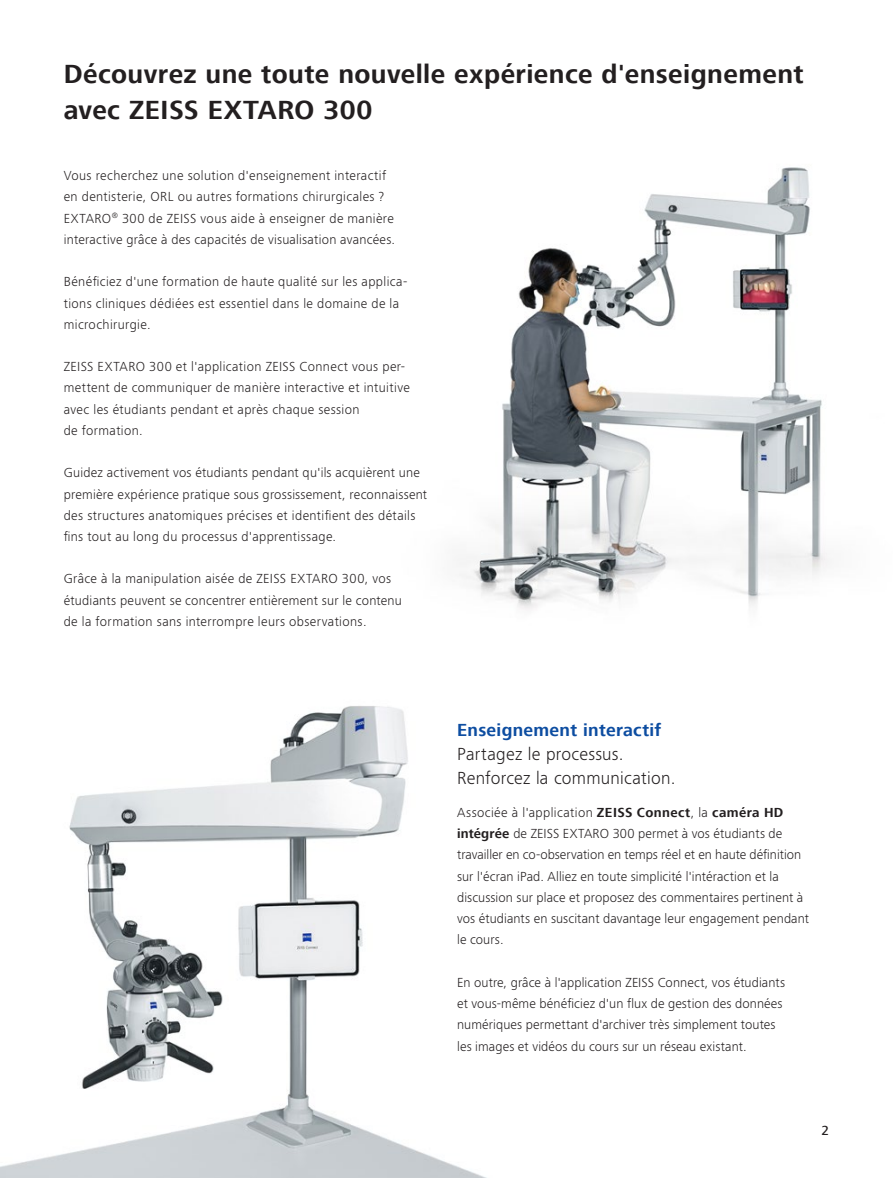
<style>
.page{position:relative;width:893px;height:1178px;background:#fff}
.page>*{position:absolute;margin:0;border:0;box-sizing:border-box;transform-origin:0 0}
.t1{font:700 27px/36px "ZEISS Frutiger Next W1 G";letter-spacing:.015em;color:#231f20}
.t2{font:300 18px/24px "ZEISS Frutiger Next W1 G";letter-spacing:.015em;color:#231f20}
.t3{font:700 18px "ZEISS Frutiger Next W1 G";letter-spacing:.015em;color:#0d4da1}
.t4{font:300 13.5px/21.1px "ZEISS Frutiger Next W1 G";letter-spacing:.02em;color:#231f20}
.t5{font:500 13.5px "ZEISS Frutiger Next W1 G";color:#231f20}
.s1{font-weight:700}
</style>
<div class="page">
<img style="left:457px;top:167px;width:372px;height:443px">
<img style="left:0;top:706px;width:487px;height:472px">
<h1 class="t1" style="left:64px;top:57px;width:741px">Découvrez une toute nouvelle expérience d'enseignement avec ZEISS EXTARO 300</h1>
<p class="t4" style="left:64px;top:164px;width:333px">Vous recherchez une solution d'enseignement interactif en dentisterie, ORL ou autres formations chirurgicales ?<br>EXTARO<sup>®</sup> 300 de ZEISS vous aide à enseigner de manière interactive grâce à des capacités de visualisation avancées.</p>
<p class="t4" style="left:64px;top:270px;width:345px">Bénéficiez d'une formation de haute qualité sur les applica&shy;tions cliniques dédiées est essentiel dans le domaine de la microchirurgie.</p>
<p class="t4" style="left:64px;top:355px;width:348px">ZEISS EXTARO 300 et l'application ZEISS Connect vous per&shy;mettent de communiquer de manière interactive et intuitive avec les étudiants pendant et après chaque session<br>de formation.</p>
<p class="t4" style="left:64px;top:461px;width:365px">Guidez activement vos étudiants pendant qu'ils acquièrent une première expérience pratique sous grossissement, reconnaissent des structures anatomiques précises et identifient des détails fins tout au long du processus d'apprentissage.</p>
<p class="t4" style="left:64px;top:568px;width:340px">Grâce à la manipulation aisée de ZEISS EXTARO 300, vos étudiants peuvent se concentrer entièrement sur le contenu de la formation sans interrompre leurs observations.</p>
<h2 class="t3" style="left:457px;top:720px;width:205px">Enseignement interactif</h2>
<h2 class="t2" style="left:457px;top:741px;width:220px">Partagez le processus.<br>Renforcez la communication.</h2>
<p class="t4" style="left:457px;top:801px;width:353px">Associée à l'application <span class="s1">ZEISS Connect</span>, la <span class="s1">caméra HD intégrée</span> de ZEISS EXTARO 300 permet à vos étudiants de travailler en co-observation en temps réel et en haute définition sur l'écran iPad. Alliez en toute simplicité l'intéraction et la discussion sur place et proposez des commentaires pertinent à vos étudiants en suscitant davantage leur engagement pendant le cours.</p>
<p class="t4" style="left:457px;top:971px;width:329px">En outre, grâce à l'application ZEISS Connect, vos étudiants et vous-même bénéficiez d'un flux de gestion des données numériques permettant d'archiver très simplement toutes les images et vidéos du cours sur un réseau existant.</p>
<p class="t5" style="left:822px;top:1123px;width:9px">2</p>
</div>
